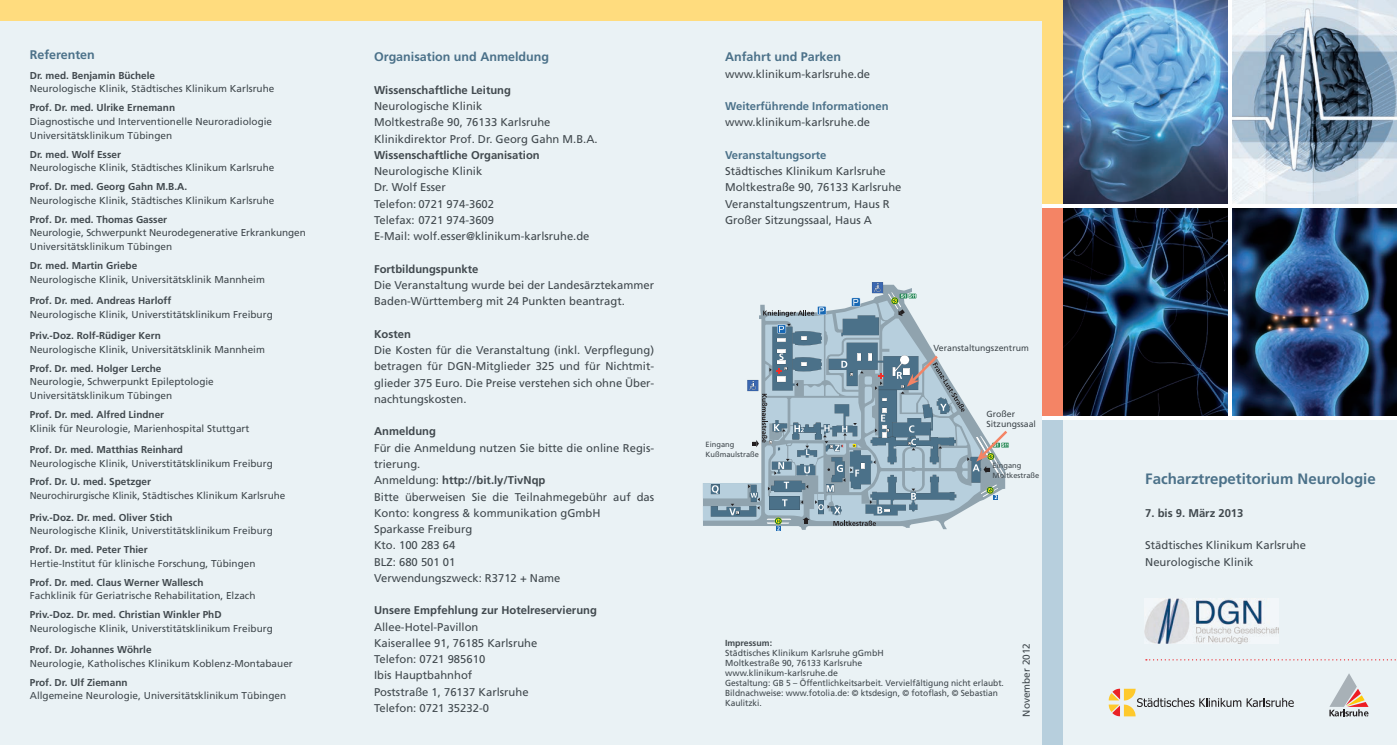
<style>
.page{position:relative;width:1397px;height:745px;background:#fff}
.page>*{position:absolute;margin:0;border:0;box-sizing:border-box;transform-origin:0 0}
.t1{font:700 15px "Frutiger";color:#4b7189}
.t2{font:700 12.5px "Frutiger";color:#4b7189}
.t3{font:11.25px/16.2px "Frutiger";color:#41494e}
.t4{font:700 11.25px "Frutiger";color:#41494e}
.t5{font:700 11.25px "Frutiger";color:#4b7189}
.t6{font:10px/13.8px "Frutiger";color:#41494e}
.t7{font:700 10px "Frutiger";color:#41494e}
.t8{font:10px "Frutiger";color:#41494e;scale:.96 1}
.t9{font:8.75px/10px "Frutiger";color:#41494e}
.t10{font:700 8.75px "Frutiger";color:#41494e}
.t11{font:7.5px/10px "Frutiger";color:#41494e}
.s1{font-weight:700}
</style>
<div class="page">
<div style="left:0;top:0;width:1396px;height:744px;background:#eaf2f5"></div>
<svg style="left:1145px;top:658px;width:252px;height:2px"></svg>
<svg style="left:1108px;top:688px;width:185px;height:28px"></svg>
<svg style="left:1329px;top:673px;width:39px;height:43px"></svg>
<div style="left:0;top:0;width:1042px;height:20px;background:#ffdc7e"></div>
<img style="left:1231px;top:0;width:165px;height:203px">
<img style="left:1062px;top:0;width:165px;height:203px">
<img style="left:1231px;top:207px;width:165px;height:209px">
<img style="left:1062px;top:207px;width:165px;height:209px">
<img style="left:1144px;top:598px;width:134px;height:44px">
<div style="left:1042px;top:417px;width:20px;height:327px;background:#b7cfdd"></div>
<div style="left:1042px;top:206px;width:20px;height:212px;background:#f48465"></div>
<hr style="left:1042px;top:416px;width:354px;height:4px;background:#fff">
<div style="left:1042px;top:0;width:20px;height:206px;background:#ffdc7e"></div>
<hr style="left:1042px;top:204px;width:354px;height:3px;background:#fff">
<svg style="left:702px;top:282px;width:307px;height:248px"></svg>
<svg style="left:1227px;top:0;width:4px;height:416px;background:#c9cdd4"></svg>
<p class="t2" style="left:30px;top:47px;width:67px">Referenten</p>
<p class="t7" style="left:30px;top:69px;width:127px">Dr. med. Benjamin Büchele</p>
<p class="t6" style="left:30px;top:82px;width:246px">Neurologische Klinik, Städtisches Klinikum Karlsruhe</p>
<p class="t7" style="left:30px;top:102px;width:147px">Prof. Dr. med. Ulrike Ernemann</p>
<p class="t6" style="left:30px;top:114px;width:244px">Diagnostische und Interventionelle Neuroradiologie<br>Universitätsklinikum Tübingen</p>
<p class="t7" style="left:30px;top:148px;width:93px">Dr. med. Wolf Esser</p>
<p class="t6" style="left:30px;top:161px;width:246px">Neurologische Klinik, Städtisches Klinikum Karlsruhe</p>
<p class="t7" style="left:30px;top:181px;width:159px">Prof. Dr. med. Georg Gahn M.B.A.</p>
<p class="t6" style="left:30px;top:193px;width:246px">Neurologische Klinik, Städtisches Klinikum Karlsruhe</p>
<p class="t7" style="left:30px;top:213px;width:139px">Prof. Dr. med. Thomas Gasser</p>
<p class="t6" style="left:30px;top:226px;width:277px">Neurologie, Schwerpunkt Neurodegenerative Erkrankungen<br>Universitätsklinikum Tübingen</p>
<p class="t7" style="left:30px;top:259px;width:109px">Dr. med. Martin Griebe</p>
<p class="t6" style="left:30px;top:272px;width:237px">Neurologische Klinik, Universitätsklinik Mannheim</p>
<p class="t7" style="left:30px;top:294px;width:143px">Prof. Dr. med. Andreas Harloff</p>
<p class="t6" style="left:30px;top:307px;width:244px">Neurologische Klinik, Universtitätsklinikum Freiburg</p>
<p class="t7" style="left:30px;top:329px;width:133px">Priv.-Doz. Rolf-Rüdiger Kern</p>
<p class="t6" style="left:30px;top:342px;width:237px">Neurologische Klinik, Universitätsklinik Mannheim</p>
<p class="t7" style="left:30px;top:362px;width:133px">Prof. Dr. med. Holger Lerche</p>
<p class="t6" style="left:30px;top:374px;width:185px">Neurologie, Schwerpunkt Epileptologie<br>Universitätsklinikum Tübingen</p>
<p class="t7" style="left:30px;top:408px;width:136px">Prof. Dr. med. Alfred Lindner</p>
<p class="t6" style="left:30px;top:421px;width:221px">Klinik für Neurologie, Marienhospital Stuttgart</p>
<p class="t7" style="left:30px;top:443px;width:155px">Prof. Dr. med. Matthias Reinhard</p>
<p class="t6" style="left:30px;top:456px;width:244px">Neurologische Klinik, Universtitätsklinikum Freiburg</p>
<p class="t7" style="left:30px;top:476px;width:123px">Prof. Dr. U. med. Spetzger</p>
<p class="t8" style="left:30px;top:489px;width:268px">Neurochirurgische Klinik, Städtisches Klinikum Karlsruhe</p>
<p class="t7" style="left:30px;top:511px;width:144px">Priv.-Doz. Dr. med. Oliver Stich</p>
<p class="t6" style="left:30px;top:523px;width:244px">Neurologische Klinik, Universtitätsklinikum Freiburg</p>
<p class="t7" style="left:30px;top:543px;width:119px">Prof. Dr. med. Peter Thier</p>
<p class="t6" style="left:30px;top:556px;width:227px">Hertie-Institut für klinische Forschung, Tübingen</p>
<p class="t7" style="left:30px;top:576px;width:175px">Prof. Dr. med. Claus Werner Wallesch</p>
<p class="t6" style="left:30px;top:588px;width:227px">Fachklinik für Geriatrische Rehabilitation, Elzach</p>
<p class="t7" style="left:30px;top:608px;width:193px">Priv.-Doz. Dr. med. Christian Winkler PhD</p>
<p class="t6" style="left:30px;top:621px;width:244px">Neurologische Klinik, Universtitätsklinikum Freiburg</p>
<p class="t7" style="left:30px;top:643px;width:123px">Prof. Dr. Johannes Wöhrle</p>
<p class="t6" style="left:30px;top:656px;width:264px">Neurologie, Katholisches Klinikum Koblenz-Montabauer</p>
<p class="t7" style="left:30px;top:676px;width:99px">Prof. Dr. Ulf Ziemann</p>
<p class="t6" style="left:30px;top:688px;width:258px">Allgemeine Neurologie, Universitätsklinikum Tübingen</p>
<p class="t2" style="left:374px;top:50px;width:177px">Organisation und Anmeldung</p>
<p class="t4" style="left:374px;top:83px;width:138px">Wissenschaftliche Leitung</p>
<p class="t3" style="left:374px;top:98px;width:225px">Neurologische Klinik<br>Moltkestraße 90, 76133 Karlsruhe<br>Klinikdirektor Prof. Dr. Georg Gahn M.B.A.</p>
<p class="t4" style="left:374px;top:148px;width:167px">Wissenschaftliche Organisation</p>
<p class="t3" style="left:374px;top:163px;width:217px">Neurologische Klinik<br>Dr. Wolf Esser<br>Telefon: 0721 974-3602<br>Telefax: 0721 974-3609<br>E-Mail: wolf.esser@klinikum-karlsruhe.de</p>
<p class="t4" style="left:374px;top:262px;width:106px">Fortbildungspunkte</p>
<p class="t3" style="left:374px;top:277px;width:281px">Die Veranstaltung wurde bei der Landesärztekammer<br>Baden-Württemberg mit 24 Punkten beantragt.</p>
<p class="t4" style="left:374px;top:327px;width:38px">Kosten</p>
<p class="t3" style="left:374px;top:342px;width:281px;text-align:justify">Die Kosten für die Veranstaltung (inkl. Verpflegung) betragen für DGN-Mitglieder 325 und für Nichtmit&shy;glieder 375 Euro. Die Preise verstehen sich ohne Über&shy;nachtungskosten.</p>
<p class="t4" style="left:374px;top:424px;width:63px">Anmeldung</p>
<p class="t3" style="left:374px;top:439px;width:281px">Für die Anmeldung nutzen Sie bitte die online Regis&shy;trierung.<br>Anmeldung: <span class="s1">http://bit.ly/TivNqp<br></span>Bitte überweisen Sie die Teilnahmegebühr auf das<br>Konto: kongress &amp; kommunikation gGmbH<br>Sparkasse Freiburg<br>Kto. 100 283 64<br>BLZ: 680 501 01<br>Verwendungszweck: R3712 + Name</p>
<p class="t4" style="left:374px;top:603px;width:224px">Unsere Empfehlung zur Hotelreservierung</p>
<p class="t3" style="left:374px;top:618px;width:165px">Allee-Hotel-Pavillon<br>Kaiserallee 91, 76185 Karlsruhe<br>Telefon: 0721 985610<br>Ibis Hauptbahnhof<br>Poststraße 1, 76137 Karlsruhe<br>Telefon: 0721 35232-0</p>
<p class="t2" style="left:725px;top:50px;width:118px">Anfahrt und Parken</p>
<p class="t3" style="left:725px;top:65px;width:147px">www.klinikum-karlsruhe.de</p>
<p class="t5" style="left:725px;top:99px;width:165px">Weiterführende Informationen</p>
<p class="t3" style="left:725px;top:114px;width:147px">www.klinikum-karlsruhe.de</p>
<p class="t5" style="left:725px;top:148px;width:103px">Veranstaltungsorte</p>
<p class="t3" style="left:725px;top:163px;width:178px">Städtisches Klinikum Karlsruhe<br>Moltkestraße 90, 76133 Karlsruhe<br>Veranstaltungszentrum, Haus R<br>Großer Sitzungssaal, Haus A</p>
<p class="t11" style="left:705px;top:438px;width:55px">Eingang<br>Kußmaulstraße</p>
<p class="t9" style="left:933px;top:343px;width:97px">Veranstaltungszentrum</p>
<p class="t9" style="left:986px;top:408px;width:51px">Großer<br>Sitzungssaal</p>
<p class="t11" style="left:992px;top:459px;width:48px">Eingang<br>Moltkestraße</p>
<p class="t10" style="left:725px;top:637px;width:48px">Impressum:</p>
<p class="t9" style="left:725px;top:647px;width:280px">Städtisches Klinikum Karlsruhe gGmbH<br>Moltkestraße 90, 76133 Karlsruhe<br>www.klinikum-karlsruhe.de<br>Gestaltung: GB 5 – Öffentlichkeitsarbeit. Vervielfältigung nicht erlaubt.<br>Bildnachweise: www.fotolia.de: © ktsdesign, © fotoflash, © Sebastian Kaulitzki.</p>
<p class="t6" style="left:1019px;top:716px;width:75px;rotate:-90deg">November 2012</p>
<h1 class="t1" style="left:1144px;top:470px;width:232px">Facharztrepetitorium Neurologie</h1>
<p class="t4" style="left:1144px;top:506px;width:100px">7. bis 9. März 2013</p>
<p class="t3" style="left:1144px;top:537px;width:162px">Städtisches Klinikum Karlsruhe<br>Neurologische Klinik</p>
</div>
